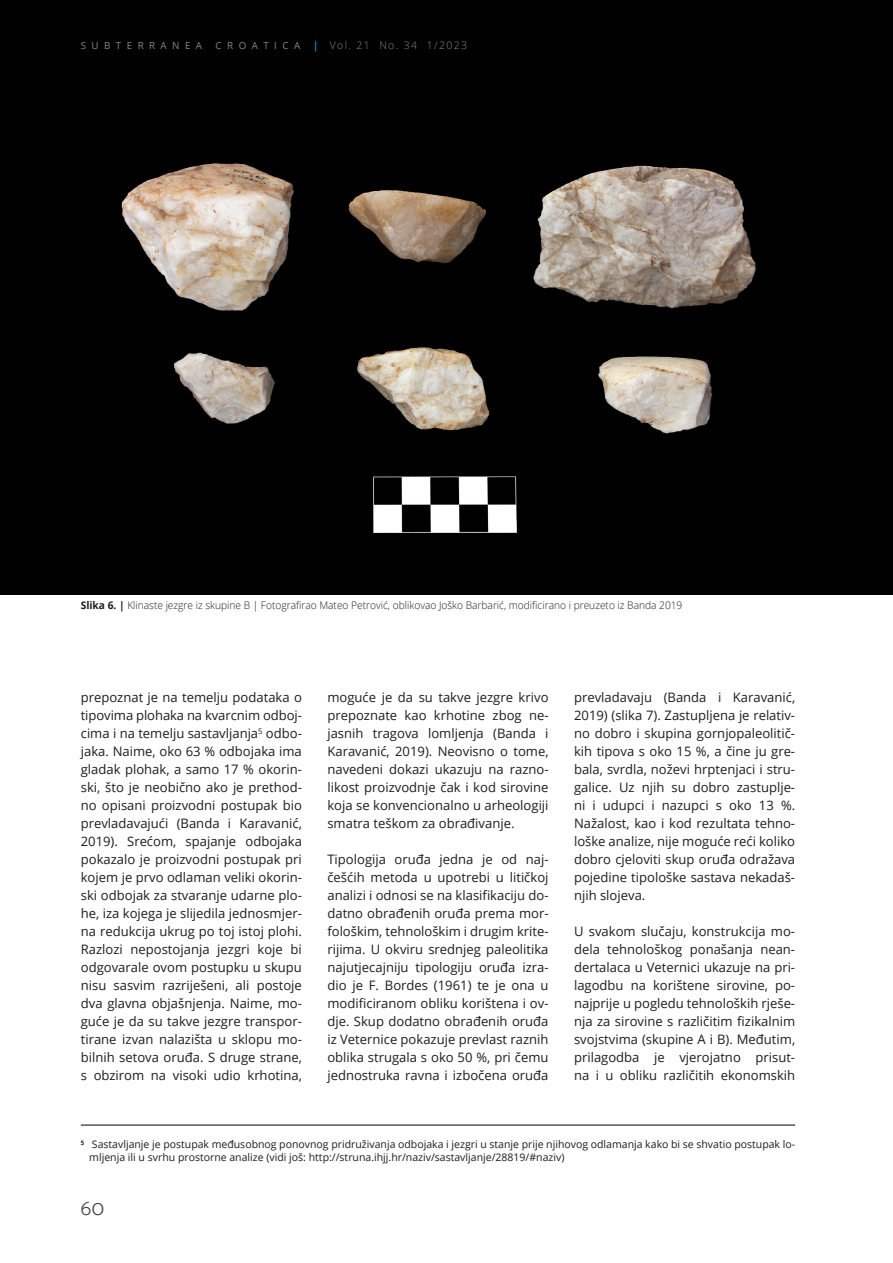
<style>
.page{position:relative;width:893px;height:1263px;background:#fff}
.page>*{position:absolute;margin:0;border:0;box-sizing:border-box;transform-origin:0 0}
.t1{font:300 21px "Catamaran";color:#424241}
.t2{font:13.05px/18px "Open Sans";color:#1d1d1b;text-align:justify}
.t3{font:10.5px/12.6px "Open Sans";color:#1d1d1b}
.t4{font:300 10.5px "Open Sans";color:#1d1d1b}
.t5{font:300 10.5px "Open Sans";letter-spacing:.13em;color:#878787}
.t6{font:9.75px "Open Sans";letter-spacing:.56em;color:#878787}
.s1{font-weight:400;font-size:9.75px}
.s2{font-weight:700;color:#0086be}
.s3{font-weight:700}
</style>
<div class="page">
<div style="left:0;top:0;width:893px;height:595px;background:#000"></div>
<hr style="left:81px;top:1124px;width:714px;height:2px;background:#1d1d1b">
<img style="left:121px;top:163px;width:635px;height:370px">
<p class="t6" style="left:81px;top:39px;width:123px">SUBTERRANEA</p>
<p class="t5" style="left:216px;top:38px;width:253px"><span class="s1">C R O A T I C A</span> <span class="s2">|</span> Vol. 21 No. 34 1/2023</p>
<p class="t4" style="left:81px;top:598px;width:603px"><span class="s3">Slika 6. |</span> Klinaste jezgre iz skupine B | Fotografirao Mateo Petrović, oblikovao Joško Barbarić, modificirano i preuzeto iz Banda 2019</p>
<p class="t2" style="left:81px;top:688px;width:223px">prepoznat je na temelju podataka o tipovima plohaka na kvarcnim odboj&shy;cima i na temelju sastavljanja<sup>5</sup> odbo&shy;jaka. Naime, oko 63 % odbojaka ima gladak plohak, a samo 17 % okorin&shy;ski, što je neobično ako je prethod&shy;no opisani proizvodni postupak bio prevladavajući (Banda i Karavanić, 2019). Srećom, spajanje odbojaka pokazalo je proizvodni postupak pri kojem je prvo odlaman veliki okorin&shy;ski odbojak za stvaranje udarne plo&shy;he, iza kojega je slijedila jednosmjer&shy;na redukcija ukrug po toj istoj plohi.<br>Razlozi nepostojanja jezgri koje bi odgovarale ovom postupku u skupu nisu sasvim razriješeni, ali postoje dva glavna objašnjenja. Naime, mo&shy;guće je da su takve jezgre transpor&shy;tirane izvan nalazišta u sklopu mo&shy;bilnih setova oruđa. S druge strane, s obzirom na visoki udio krhotina,</p>
<p class="t2" style="left:327px;top:688px;width:223px">moguće je da su takve jezgre krivo prepoznate kao krhotine zbog ne&shy;jasnih tragova lomljenja (Banda i Karavanić, 2019). Neovisno o tome, navedeni dokazi ukazuju na razno&shy;likost proizvodnje čak i kod sirovine koja se konvencionalno u arheologiji smatra teškom za obrađivanje.</p>
<p class="t2" style="left:327px;top:850px;width:223px">Tipologija oruđa jedna je od naj&shy;češćih metoda u upotrebi u litičkoj analizi i odnosi se na klasifikaciju do&shy;datno obrađenih oruđa prema mor&shy;fološkim, tehnološkim i drugim krite&shy;rijima. U okviru srednjeg paleolitika najutjecajniju tipologiju oruđa izra&shy;dio je F. Bordes (1961) te je ona u modificiranom obliku korištena i ov&shy;dje. Skup dodatno obrađenih oruđa iz Veternice pokazuje prevlast raznih oblika strugala s oko 50 %, pri čemu jednostruka ravna i izbočena oruđa</p>
<p class="t2" style="left:574px;top:688px;width:223px">prevladavaju (Banda i Karavanić, 2019) (slika 7). Zastupljena je relativ&shy;no dobro i skupina gornjopaleolitič&shy;kih tipova s oko 15 %, a čine ju gre&shy;bala, svrdla, noževi hrptenjaci i stru&shy;galice. Uz njih su dobro zastuplje&shy;ni i udupci i nazupci s oko 13 %.<br>Nažalost, kao i kod rezultata tehno&shy;loške analize, nije moguće reći koliko dobro cjeloviti skup oruđa odražava pojedine tipološke sastava nekadaš&shy;njih slojeva.</p>
<p class="t2" style="left:574px;top:922px;width:223px">U svakom slučaju, konstrukcija mo&shy;dela tehnološkog ponašanja nean&shy;dertalaca u Veternici ukazuje na pri&shy;lagodbu na korištene sirovine, po&shy;najprije u pogledu tehnoloških rješe&shy;nja za sirovine s različitim fizikalnim svojstvima (skupine A i B). Međutim, prilagodba je vjerojatno prisut&shy;na i u obliku različitih ekonomskih</p>
<p class="t3" style="left:89px;top:1138px;width:707px;text-indent:-9px"><sup>5</sup> Sastavljanje je postupak međusobnog ponovnog pridruživanja odbojaka i jezgri u stanje prije njihovog odlamanja kako bi se shvatio postupak lo&shy;mljenja ili u svrhu prostorne analize (vidi još: http://struna.ihjj.hr/naziv/sastavljanje/28819/#naziv)</p>
<h1 class="t1" style="left:81px;top:1195px;width:25px">60</h1>
</div>
